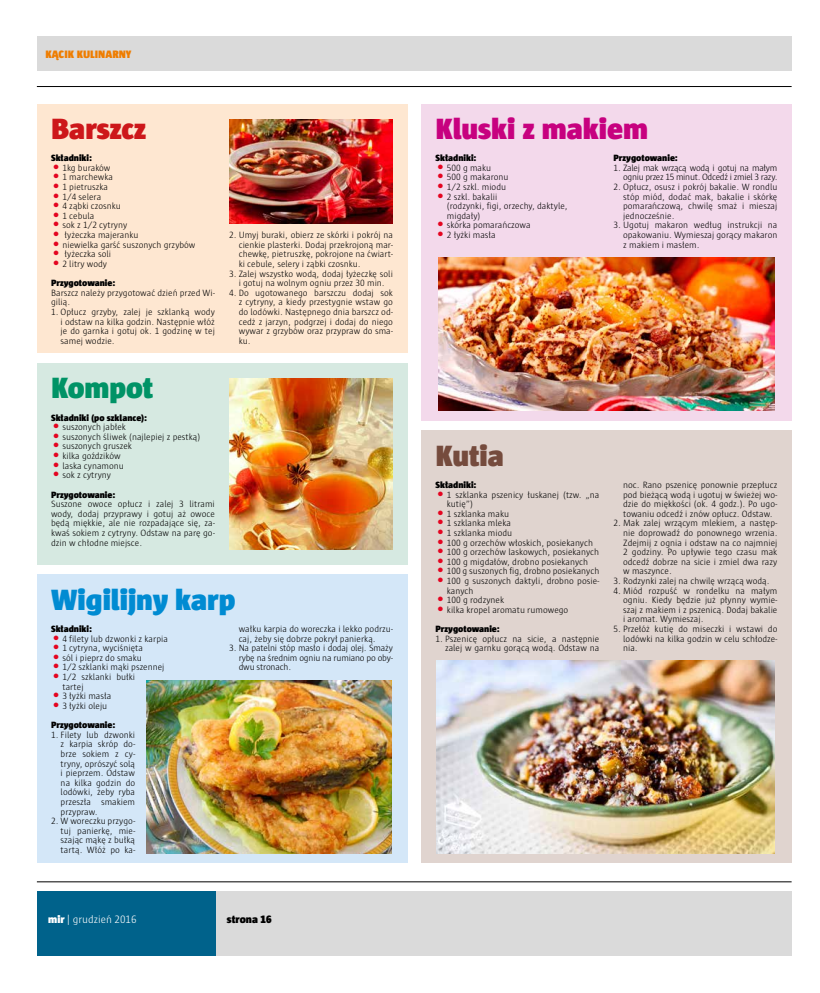
<style>
.page{position:relative;width:820px;height:993px;background:#fff}
.page>*{position:absolute;margin:0;border:0;box-sizing:border-box;transform-origin:0 0}
.t1{font:900 30px "Sun";color:#008bd2}
.t2{font:900 30px "Sun";color:#c7017f}
.t3{font:900 30px "Sun";letter-spacing:-.005em;color:#cd171a}
.t4{font:900 30px "Sun";color:#009366}
.t5{font:900 30px "Sun";color:#754b3d}
.t6{font:300 11px "Sun";color:#fff}
.t7{font:900 11px "Sun";color:#ef7d00}
.t8{font:900 11px "Sun";color:#000}
.t9{font:300 9.3px/9.6px "Sun";color:#000;text-align:justify}
.t10{font:900 9.3px/19.2px "Sun";color:#000}
.t11{font:300 9.3px/9.6px "Sun";letter-spacing:-.03em;color:#000;text-align:right}
.s1{font-size:20px;color:#e40521}
.s2{font-weight:300;font-size:20px;color:#e40521}
.s3{font-weight:300}
.s4{font-weight:900}
</style>
<div class="page">
<hr style="left:37px;top:86px;width:754px;height:1px;background:#000">
<hr style="left:37px;top:881px;width:754px;height:1px;background:#000">
<div style="left:37px;top:891px;width:178px;height:64px;background:#00628b"></div>
<div style="left:215px;top:891px;width:576px;height:64px;background:#dadada"></div>
<div style="left:37px;top:363px;width:370px;height:201px;background:#d6e9e1"></div>
<div style="left:37px;top:574px;width:370px;height:288px;background:#d4e7f8"></div>
<div style="left:37px;top:103px;width:370px;height:250px;background:#fee7d1"></div>
<div style="left:421px;top:103px;width:370px;height:317px;background:#f3d9eb"></div>
<div style="left:421px;top:430px;width:370px;height:432px;background:#e0d4cf"></div>
<div style="left:37px;top:37px;width:754px;height:34px;background:#dadada"></div>
<img style="left:229px;top:119px;width:163px;height:104px">
<img style="left:229px;top:378px;width:163px;height:171px">
<img style="left:146px;top:680px;width:246px;height:172px">
<img style="left:437px;top:660px;width:337px;height:192px">
<img style="left:438px;top:257px;width:336px;height:153px">
<p class="t7" style="left:45px;top:48px;width:87px">KĄCIK KULINARNY</p>
<h1 class="t3" style="left:51px;top:111px;width:96px">Barszcz</h1>
<p class="t10" style="left:51px;top:148px;width:42px">Składniki:</p>
<p class="t9" style="left:51px;top:163px;width:61px"><span class="s1">•</span>1kg buraków</p>
<p class="t9" style="left:51px;top:172px;width:63px"><span class="s1">•</span>1 marchewka</p>
<p class="t9" style="left:51px;top:182px;width:59px"><span class="s1">•</span>1 pietruszka</p>
<p class="t9" style="left:51px;top:192px;width:52px"><span class="s1">•</span>1/4 selera</p>
<p class="t9" style="left:51px;top:201px;width:71px"><span class="s1">•</span>4 ząbki czosnku</p>
<p class="t9" style="left:51px;top:211px;width:45px"><span class="s1">•</span>1 cebula</p>
<p class="t9" style="left:51px;top:220px;width:78px"><span class="s1">•</span>sok z 1/2 cytryny</p>
<p class="t9" style="left:51px;top:230px;width:89px"><span class="s1">•</span> łyżeczka majeranku</p>
<p class="t9" style="left:51px;top:240px;width:146px"><span class="s1">•</span> niewielka garść suszonych grzybów</p>
<p class="t9" style="left:51px;top:249px;width:62px"><span class="s1">•</span> łyżeczka soli</p>
<p class="t10" style="left:51px;top:254px;width:66px"><span class="s2">•</span><span class="s3">2 litry wody<br></span>Przygotowanie:</p>
<p class="t9" style="left:51px;top:288px;width:165px">Barszcz należy przygotować dzień przed Wi&shy;gilią.</p>
<p class="t9" style="left:61px;top:307px;width:156px;text-indent:-10px">1. Opłucz grzyby, zalej je szklanką wody i odstaw na kilka godzin. Następnie włóż je do garnka i gotuj ok. 1 godzinę w tej samej wodzie.</p>
<h1 class="t4" style="left:51px;top:371px;width:104px">Kompot</h1>
<p class="t10" style="left:51px;top:407px;width:97px">Składniki (po szklance):</p>
<p class="t9" style="left:51px;top:422px;width:76px"><span class="s1">•</span>suszonych jabłek</p>
<p class="t9" style="left:51px;top:432px;width:151px"><span class="s1">•</span>suszonych śliwek (najlepiej z pestką)</p>
<p class="t9" style="left:51px;top:441px;width:82px"><span class="s1">•</span>suszonych gruszek</p>
<p class="t9" style="left:51px;top:451px;width:71px"><span class="s1">•</span>kilka goździków</p>
<p class="t9" style="left:51px;top:460px;width:74px"><span class="s1">•</span>laska cynamonu</p>
<p class="t10" style="left:51px;top:465px;width:66px"><span class="s2">•</span><span class="s3">sok z cytryny<br></span>Przygotowanie:</p>
<p class="t9" style="left:51px;top:499px;width:165px">Suszone owoce opłucz i zalej 3 litrami wody, dodaj przyprawy i gotuj aż owoce będą miękkie, ale nie rozpadające się, za&shy;kwaś sokiem z cytryny. Odstaw na parę go&shy;dzin w chłodne miejsce.</p>
<p class="t9" style="left:238px;top:230px;width:156px;text-indent:-10px">2. Umyj buraki, obierz ze skórki i pokrój na cienkie plasterki. Dodaj przekrojoną mar&shy;chewkę, pietruszkę, pokrojone na ćwiart&shy;ki cebule, selery i ząbki czosnku.</p>
<p class="t9" style="left:229px;top:268px;width:165px;text-align:center">3. Zalej wszystko wodą, dodaj łyżeczkę soli i gotuj na wolnym ogniu przez 30 min.</p>
<p class="t9" style="left:238px;top:288px;width:156px;text-indent:-10px">4. Do ugotowanego barszczu dodaj sok z cytryny, a kiedy przestygnie wstaw go do lodówki. Następnego dnia barszcz od&shy;cedż z jarzyn, podgrzej i dodaj do niego wywar z grzybów oraz przypraw do sma&shy;ku.</p>
<h1 class="t1" style="left:51px;top:582px;width:186px">Wigilijny karp</h1>
<p class="t10" style="left:51px;top:619px;width:42px">Składniki:</p>
<p class="t9" style="left:51px;top:633px;width:118px"><span class="s1">•</span>4 filety lub dzwonki z karpia</p>
<p class="t9" style="left:51px;top:643px;width:93px"><span class="s1">•</span>1 cytryna, wyciśnięta</p>
<p class="t9" style="left:51px;top:652px;width:92px"><span class="s1">•</span>sól i pieprz do smaku</p>
<p class="t9" style="left:51px;top:662px;width:115px"><span class="s1">•</span>1/2 szklanki mąki pszennej</p>
<p class="t9" style="left:62px;top:672px;width:74px;text-indent:-11px"><span class="s1">•</span>1/2 szklanki bułki tartej</p>
<p class="t9" style="left:51px;top:691px;width:62px"><span class="s1">•</span>3 łyżki masła</p>
<p class="t10" style="left:51px;top:695px;width:66px"><span class="s2">•</span><span class="s3">3 łyżki oleju<br></span>Przygotowanie:</p>
<p class="t9" style="left:61px;top:729px;width:76px;text-indent:-10px">1. Filety lub dzwonki z karpia skróp do&shy;brze sokiem z cy&shy;tryny, oprószyć solą i pieprzem. Odstaw na kilka godzin do lodówki, żeby ryba przeszła smakiem przypraw.</p>
<p class="t9" style="left:61px;top:816px;width:76px;text-indent:-10px">2. W woreczku przygo&shy;tuj panierkę, mie&shy;szając mąkę z bułką tartą. Włóż po ka-</p>
<p class="t9" style="left:238px;top:624px;width:156px">wałku karpia do woreczka i lekko podrzu&shy;caj, żeby się dobrze pokrył panierką.</p>
<p class="t9" style="left:238px;top:643px;width:156px;text-indent:-10px">3. Na patelni stóp masło i dodaj olej. Smaży rybę na średnim ogniu na rumiano po oby&shy;dwu stronach.</p>
<p class="t6" style="left:48px;top:913px;width:90px"><span class="s4">mir</span> | grudzień 2016</p>
<p class="t8" style="left:227px;top:912px;width:46px">strona 16</p>
<h1 class="t2" style="left:435px;top:111px;width:214px">Kluski z makiem</h1>
<p class="t10" style="left:435px;top:148px;width:42px">Składniki:</p>
<p class="t9" style="left:435px;top:163px;width:57px"><span class="s1">•</span>500 g maku</p>
<p class="t9" style="left:435px;top:172px;width:74px"><span class="s1">•</span>500 g makaronu</p>
<p class="t9" style="left:435px;top:182px;width:72px"><span class="s1">•</span>1/2 szkl. miodu</p>
<p class="t9" style="left:446px;top:192px;width:122px;text-align:left;text-indent:-11px"><span class="s1">•</span>2 szkl. bakalii<br>(rodzynki, figi, orzechy, daktyle, migdały)</p>
<p class="t9" style="left:435px;top:220px;width:96px"><span class="s1">•</span>skórka pomarańczowa</p>
<p class="t9" style="left:435px;top:230px;width:62px"><span class="s1">•</span>2 łyżki masła</p>
<p class="t10" style="left:613px;top:148px;width:66px">Przygotowanie:</p>
<p class="t11" style="left:613px;top:163px;width:165px">1. Zalej mak wrzącą wodą i gotuj na małym ogniu przez 15 minut. Odcedź i zmiel 3 razy.</p>
<p class="t9" style="left:623px;top:182px;width:156px;text-indent:-10px">2. Opłucz, osusz i pokrój bakalie. W rondlu stóp miód, dodać mak, bakalie i skórkę pomarańczową, chwilę smaż i mieszaj jednocześnie.</p>
<p class="t9" style="left:623px;top:220px;width:156px;text-indent:-10px">3. Ugotuj makaron według instrukcji na opakowaniu. Wymieszaj gorący makaron z makiem i masłem.</p>
<h1 class="t5" style="left:435px;top:438px;width:70px">Kutia</h1>
<p class="t10" style="left:435px;top:475px;width:42px">Składniki:</p>
<p class="t9" style="left:446px;top:489px;width:154px;text-indent:-11px"><span class="s1">•</span>1 szklanka pszenicy łuskanej (tzw. „na kutię”)</p>
<p class="t9" style="left:435px;top:508px;width:75px"><span class="s1">•</span>1 szklanka maku</p>
<p class="t9" style="left:435px;top:518px;width:77px"><span class="s1">•</span>1 szklanka mleka</p>
<p class="t9" style="left:435px;top:528px;width:78px"><span class="s1">•</span>1 szklanka miodu</p>
<p class="t9" style="left:435px;top:537px;width:159px"><span class="s1">•</span>100 g orzechów włoskich, posiekanych</p>
<p class="t9" style="left:435px;top:547px;width:165px"><span class="s1">•</span>100 g orzechów laskowych, posiekanych</p>
<p class="t9" style="left:435px;top:556px;width:154px"><span class="s1">•</span>100 g migdałów, drobno posiekanych</p>
<p class="t9" style="left:435px;top:566px;width:165px"><span class="s1">•</span>100 g suszonych fig, drobno posiekanych</p>
<p class="t9" style="left:446px;top:576px;width:154px;text-indent:-11px"><span class="s1">•</span>100 g suszonych daktyli, drobno posie&shy;kanych</p>
<p class="t9" style="left:435px;top:595px;width:70px"><span class="s1">•</span>100 g rodzynek</p>
<p class="t9" style="left:435px;top:600px;width:134px;line-height:19.2px"><span class="s1">•</span>kilka kropel aromatu rumowego<br><span class="s4">Przygotowanie:</span></p>
<p class="t9" style="left:435px;top:633px;width:165px;text-align:right">1. Pszenicę opłucz na sicie, a następnie zalej w garnku gorącą wodą. Odstaw na</p>
<p class="t9" style="left:623px;top:480px;width:156px">noc. Rano pszenicę ponownie przepłucz pod bieżącą wodą i ugotuj w świeżej wo&shy;dzie do miękkości (ok. 4 godz.). Po ugo&shy;towaniu odcedź i znów opłucz. Odstaw.</p>
<p class="t9" style="left:623px;top:518px;width:156px;text-indent:-10px">2. Mak zalej wrzącym mlekiem, a następ&shy;nie doprowadź do ponownego wrzenia.<br>Zdejmij z ognia i odstaw na co najmniej 2 godziny. Po upływie tego czasu mak odcedź dobrze na sicie i zmiel dwa razy w maszynce.</p>
<p class="t9" style="left:613px;top:576px;width:157px">3. Rodzynki zalej na chwilę wrzącą wodą.</p>
<p class="t9" style="left:623px;top:585px;width:156px;text-indent:-10px">4. Miód rozpuść w rondelku na małym ogniu. Kiedy będzie już płynny wymie&shy;szaj z makiem i z pszenicą. Dodaj bakalie i aromat. Wymieszaj.</p>
<p class="t9" style="left:623px;top:624px;width:156px;text-indent:-10px">5. Przełóż kutię do miseczki i wstawi do lodówki na kilka godzin w celu schłodze&shy;nia.</p>
</div>
